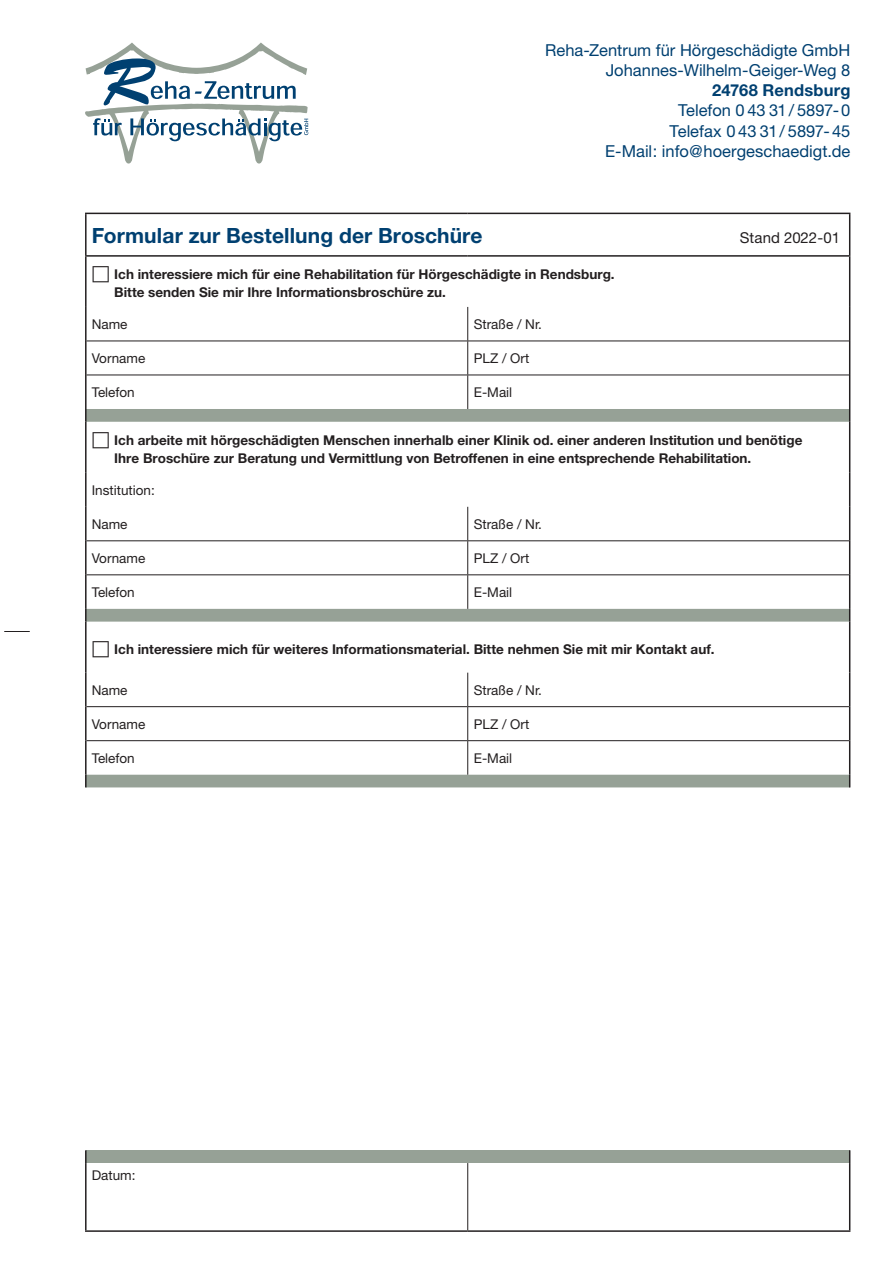
<style>
.page{position:relative;width:893px;height:1263px;background:#fff}
.page>*{position:absolute;margin:0;border:0;box-sizing:border-box;transform-origin:0 0}
.t1{font:700 21px "Helvetica Neue";letter-spacing:.005em;color:#004071}
.t2{font:16.5px/20.2px "Helvetica Neue";color:#004071;text-align:right}
.t3{font:700 16.5px "Helvetica Neue";letter-spacing:.01em;color:#004071}
.t4{font:15px "Helvetica Neue";letter-spacing:.005em;color:#231f20}
.t5{font:700 13.5px/18px "Helvetica Neue";color:#231f20}
.t6{font:13.5px "Helvetica Neue";color:#231f20}
.t7{font:13.5px "Helvetica Neue East A";color:#231f20}
</style>
<div class="page">
<svg style="left:4px;top:631px;width:26px;height:1px"></svg>
<svg style="left:85px;top:43px;width:223px;height:121px"></svg>
<svg style="left:87px;top:409px;width:762px;height:378px"></svg>
<hr style="left:85px;top:213px;width:383px;height:1px;background:#231f20">
<hr style="left:85px;top:214px;width:2px;height:41px;background:#231f20">
<hr style="left:468px;top:213px;width:382px;height:1px;background:#231f20">
<hr style="left:849px;top:214px;width:1px;height:41px;background:#231f20">
<hr style="left:85px;top:255px;width:383px;height:2px;background:#231f20">
<hr style="left:468px;top:255px;width:382px;height:2px;background:#231f20">
<hr style="left:85px;top:257px;width:2px;height:50px;background:#231f20">
<hr style="left:849px;top:257px;width:1px;height:50px;background:#231f20">
<hr style="left:85px;top:307px;width:2px;height:34px;background:#231f20">
<hr style="left:849px;top:307px;width:1px;height:34px;background:#231f20">
<hr style="left:85px;top:341px;width:2px;height:34px;background:#231f20">
<hr style="left:849px;top:341px;width:1px;height:34px;background:#231f20">
<hr style="left:85px;top:375px;width:2px;height:34px;background:#231f20">
<hr style="left:849px;top:375px;width:1px;height:34px;background:#231f20">
<svg style="left:85px;top:409px;width:2px;height:13px"></svg>
<svg style="left:849px;top:409px;width:1px;height:13px"></svg>
<hr style="left:85px;top:422px;width:2px;height:51px;background:#231f20">
<hr style="left:849px;top:422px;width:1px;height:51px;background:#231f20">
<hr style="left:85px;top:473px;width:2px;height:34px;background:#231f20">
<hr style="left:849px;top:473px;width:1px;height:34px;background:#231f20">
<hr style="left:85px;top:507px;width:2px;height:34px;background:#231f20">
<hr style="left:849px;top:507px;width:1px;height:34px;background:#231f20">
<hr style="left:85px;top:541px;width:2px;height:34px;background:#231f20">
<hr style="left:849px;top:541px;width:1px;height:34px;background:#231f20">
<hr style="left:85px;top:575px;width:2px;height:34px;background:#231f20">
<hr style="left:849px;top:575px;width:1px;height:34px;background:#231f20">
<svg style="left:85px;top:609px;width:2px;height:13px"></svg>
<svg style="left:849px;top:609px;width:1px;height:13px"></svg>
<hr style="left:85px;top:622px;width:2px;height:51px;background:#231f20">
<hr style="left:849px;top:622px;width:1px;height:51px;background:#231f20">
<hr style="left:85px;top:673px;width:2px;height:34px;background:#231f20">
<hr style="left:849px;top:673px;width:1px;height:34px;background:#231f20">
<hr style="left:85px;top:707px;width:2px;height:34px;background:#231f20">
<hr style="left:849px;top:707px;width:1px;height:34px;background:#231f20">
<hr style="left:85px;top:741px;width:2px;height:34px;background:#231f20">
<hr style="left:849px;top:741px;width:1px;height:34px;background:#231f20">
<svg style="left:85px;top:775px;width:2px;height:12px"></svg>
<svg style="left:849px;top:775px;width:1px;height:12px"></svg>
<hr style="left:467px;top:307px;width:1px;height:34px;background:#231f20">
<hr style="left:87px;top:341px;width:381px;height:1px;background:#231f20">
<hr style="left:468px;top:341px;width:381px;height:1px;background:#231f20">
<hr style="left:467px;top:341px;width:1px;height:34px;background:#231f20">
<hr style="left:87px;top:375px;width:381px;height:1px;background:#231f20">
<hr style="left:468px;top:375px;width:381px;height:1px;background:#231f20">
<hr style="left:467px;top:375px;width:1px;height:34px;background:#231f20">
<hr style="left:467px;top:507px;width:1px;height:33px;background:#231f20">
<hr style="left:87px;top:540px;width:381px;height:1px;background:#231f20">
<hr style="left:468px;top:540px;width:381px;height:1px;background:#231f20">
<hr style="left:467px;top:541px;width:1px;height:33px;background:#231f20">
<hr style="left:87px;top:574px;width:381px;height:1px;background:#231f20">
<hr style="left:468px;top:574px;width:381px;height:1px;background:#231f20">
<hr style="left:467px;top:575px;width:1px;height:34px;background:#231f20">
<hr style="left:467px;top:673px;width:1px;height:33px;background:#231f20">
<hr style="left:87px;top:706px;width:381px;height:1px;background:#231f20">
<hr style="left:468px;top:706px;width:381px;height:1px;background:#231f20">
<hr style="left:467px;top:707px;width:1px;height:33px;background:#231f20">
<hr style="left:87px;top:740px;width:381px;height:1px;background:#231f20">
<hr style="left:468px;top:740px;width:381px;height:1px;background:#231f20">
<hr style="left:467px;top:741px;width:1px;height:34px;background:#231f20">
<div style="left:86px;top:1150px;width:764px;height:13px;background:#96a196"></div>
<svg style="left:85px;top:1150px;width:2px;height:13px"></svg>
<svg style="left:849px;top:1150px;width:1px;height:13px"></svg>
<hr style="left:85px;top:1163px;width:2px;height:67px;background:#231f20">
<hr style="left:849px;top:1163px;width:1px;height:67px;background:#231f20">
<hr style="left:85px;top:1230px;width:383px;height:2px;background:#231f20">
<hr style="left:468px;top:1230px;width:382px;height:2px;background:#231f20">
<hr style="left:467px;top:1163px;width:1px;height:67px;background:#231f20">
<svg style="left:93px;top:432px;width:16px;height:16px"></svg>
<svg style="left:93px;top:641px;width:16px;height:16px"></svg>
<p class="t2" style="left:545px;top:39px;width:307px">Reha-Zentrum für Hörgeschädigte GmbH<br>Johannes-Wilhelm-Geiger-Weg 8</p>
<p class="t3" style="left:712px;top:80px;width:140px">24768 Rendsburg</p>
<p class="t2" style="left:605px;top:100px;width:247px">Telefon 0 43 31/ 5897-0<br>Telefax 0 43 31/ 5897-45<br>E-Mail: info@hoergeschaedigt.de</p>
<h1 class="t1" style="left:92px;top:222px;width:392px">Formular zur Bestellung der Broschüre</h1>
<p class="t4" style="left:740px;top:229px;width:102px">Stand 2022-01</p>
<p class="t5" style="left:114px;top:265px;width:502px">Ich interessiere mich für eine Rehabilitation für Hörgeschädigte in Rendsburg.<br>Bitte senden Sie mir Ihre Informationsbroschüre zu.</p>
<p class="t6" style="left:92px;top:316px;width:37px">Name</p>
<p class="t6" style="left:474px;top:316px;width:70px">Straße / Nr.</p>
<p class="t6" style="left:92px;top:350px;width:55px">Vorname</p>
<p class="t6" style="left:474px;top:350px;width:57px">PLZ / Ort</p>
<p class="t6" style="left:92px;top:384px;width:44px">Telefon</p>
<p class="t6" style="left:474px;top:384px;width:40px">E-Mail</p>
<p class="t5" style="left:114px;top:431px;width:690px">Ich arbeite mit hörgeschädigten Menschen innerhalb einer Klinik od. einer anderen Institution und benötige<br>Ihre Broschüre zur Beratung und Vermittlung von Betroffenen in eine entsprechende Rehabilitation.</p>
<p class="t6" style="left:92px;top:482px;width:65px">Institution:</p>
<p class="t6" style="left:92px;top:516px;width:37px">Name</p>
<p class="t6" style="left:474px;top:516px;width:70px">Straße / Nr.</p>
<p class="t6" style="left:92px;top:550px;width:55px">Vorname</p>
<p class="t6" style="left:474px;top:550px;width:57px">PLZ / Ort</p>
<p class="t6" style="left:92px;top:584px;width:44px">Telefon</p>
<p class="t6" style="left:474px;top:584px;width:40px">E-Mail</p>
<p class="t5" style="left:114px;top:640px;width:602px">Ich interessiere mich für weiteres Informationsmaterial. Bitte nehmen Sie mit mir Kontakt auf.</p>
<p class="t6" style="left:92px;top:682px;width:37px">Name</p>
<p class="t6" style="left:474px;top:682px;width:70px">Straße / Nr.</p>
<p class="t6" style="left:92px;top:716px;width:55px">Vorname</p>
<p class="t6" style="left:474px;top:716px;width:57px">PLZ / Ort</p>
<p class="t6" style="left:92px;top:750px;width:44px">Telefon</p>
<p class="t6" style="left:474px;top:750px;width:40px">E-Mail</p>
<p class="t7" style="left:92px;top:1167px;width:45px">Datum:</p>
</div>
